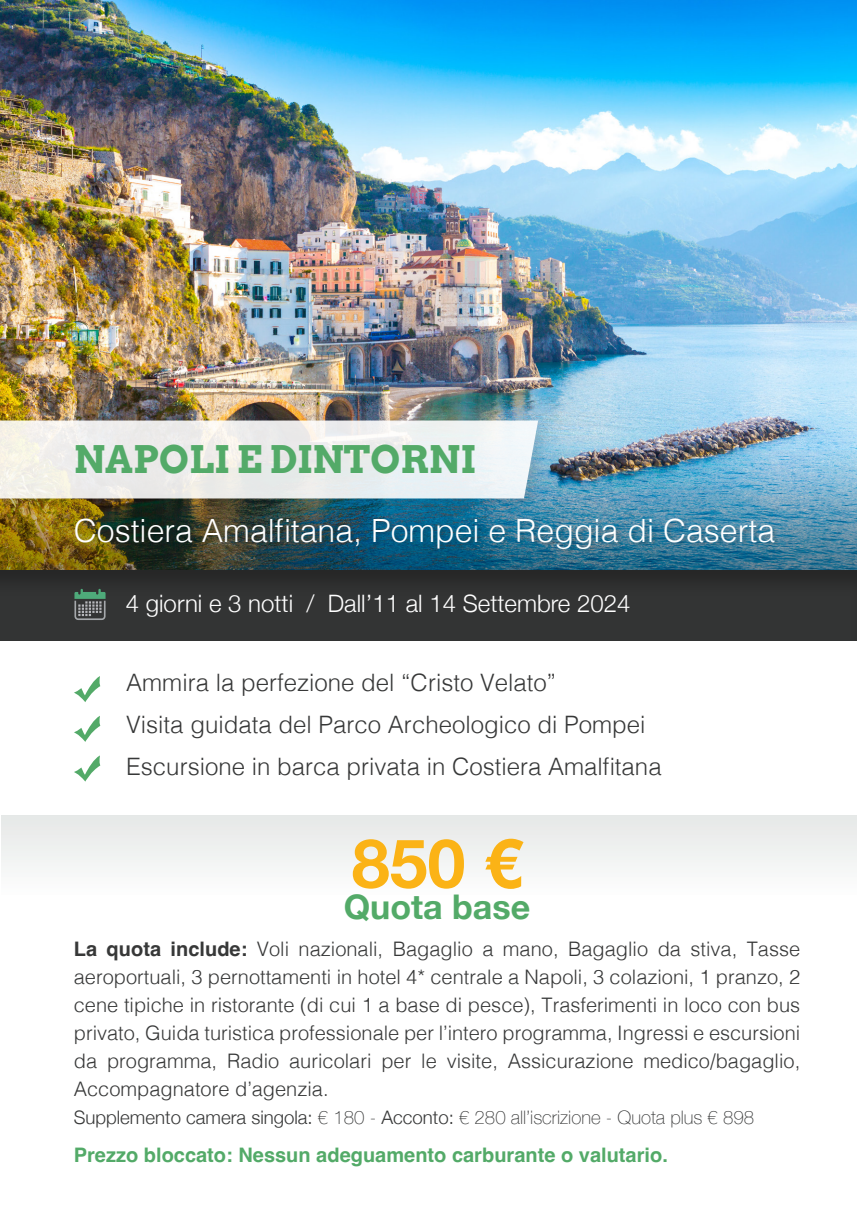
<style>
.page{position:relative;width:857px;height:1225px;background:#fff}
.page>*{position:absolute;margin:0;border:0;box-sizing:border-box;transform-origin:0 0}
.t1{font:700 68px "Helvetica Neue";color:#fbb316}
.t2{font:700 38px "Arvo";color:#53aa68}
.t3{font:700 34px "Helvetica Neue";color:#53aa68}
.t4{font:300 32px "Helvetica";color:#fff}
.t5{font:300 24px "Helvetica";color:#373838}
.t6{font:300 24px "Helvetica Neue";color:#fff}
.t7{font:300 20px/28px "Helvetica";color:#373838;text-align:justify}
.t8{font:700 20px "Helvetica";color:#53aa68}
.t9{font:100 18.6px "Helvetica Neue";color:#373838}
.s1{font-weight:700}
.s2{font-weight:300}
</style>
<div class="page">
<img style="left:0;top:0;width:856px;height:451px">
<img style="left:0;top:451px;width:856px;height:117px">
<div style="left:0;top:414px;width:555px;height:102px;background:#231f20;opacity:.15"></div>
<svg style="left:0;top:420px;width:538px;height:78px"></svg>
<div style="left:1px;top:815px;width:855px;height:410px;background:linear-gradient(to bottom,#f6f7f6,#fff)"></div>
<div style="left:75px;top:518px;width:704px;height:36px;background:#231f20;opacity:.25"></div>
<div style="left:0;top:568px;width:856px;height:74px;background:#231f20;opacity:.3"></div>
<svg style="left:74px;top:676px;width:26px;height:26px"></svg>
<svg style="left:74px;top:716px;width:26px;height:26px"></svg>
<svg style="left:74px;top:755px;width:26px;height:26px"></svg>
<svg style="left:74px;top:589px;width:31px;height:31px"></svg>
<p class="t2" style="left:74px;top:435px;width:403px">NAPOLI E DINTORNI</p>
<p class="t4" style="left:74px;top:503px;width:702px">Costiera Amalfitana, Pompei e Reggia di Caserta</p>
<p class="t6" style="left:126px;top:584px;width:506px">4 giorni e 3 notti / Dall’11 al 14 Settembre 2024</p>
<p class="t5" style="left:126px;top:662px;width:431px">Ammira la perfezione del “Cristo Velato”</p>
<p class="t5" style="left:126px;top:704px;width:520px">Visita guidata del Parco Archeologico di Pompei</p>
<p class="t5" style="left:126px;top:746px;width:536px">Escursione in barca privata in Costiera Amalfitana</p>
<p class="t1" style="left:351px;top:810px;width:172px">850 €</p>
<p class="t3" style="left:343px;top:879px;width:188px">Quota base</p>
<p class="t7" style="left:74px;top:933px;width:727px"><span class="s1">La quota include:</span> Voli nazionali, Bagaglio a mano, Bagaglio da stiva, Tasse aeroportuali, 3 pernottamenti in hotel 4* centrale a Napoli, 3 colazioni, 1 pranzo, 2 cene tipiche in ristorante (di cui 1 a base di pesce), Trasferimenti in loco con bus privato, Guida turistica professionale per l’intero programma, Ingressi e escursioni da programma, Radio auricolari per le visite, Assicurazione medico/bagaglio, Accompagnatore d’agenzia.</p>
<p class="t9" style="left:74px;top:1103px;width:681px"><span class="s2">Supplemento camera singola:</span> € 180 - <span class="s2">Acconto:</span> € 280 all’iscrizione - Quota plus € 898</p>
<p class="t8" style="left:74px;top:1143px;width:595px">Prezzo bloccato: Nessun adeguamento carburante o valutario.</p>
</div>
